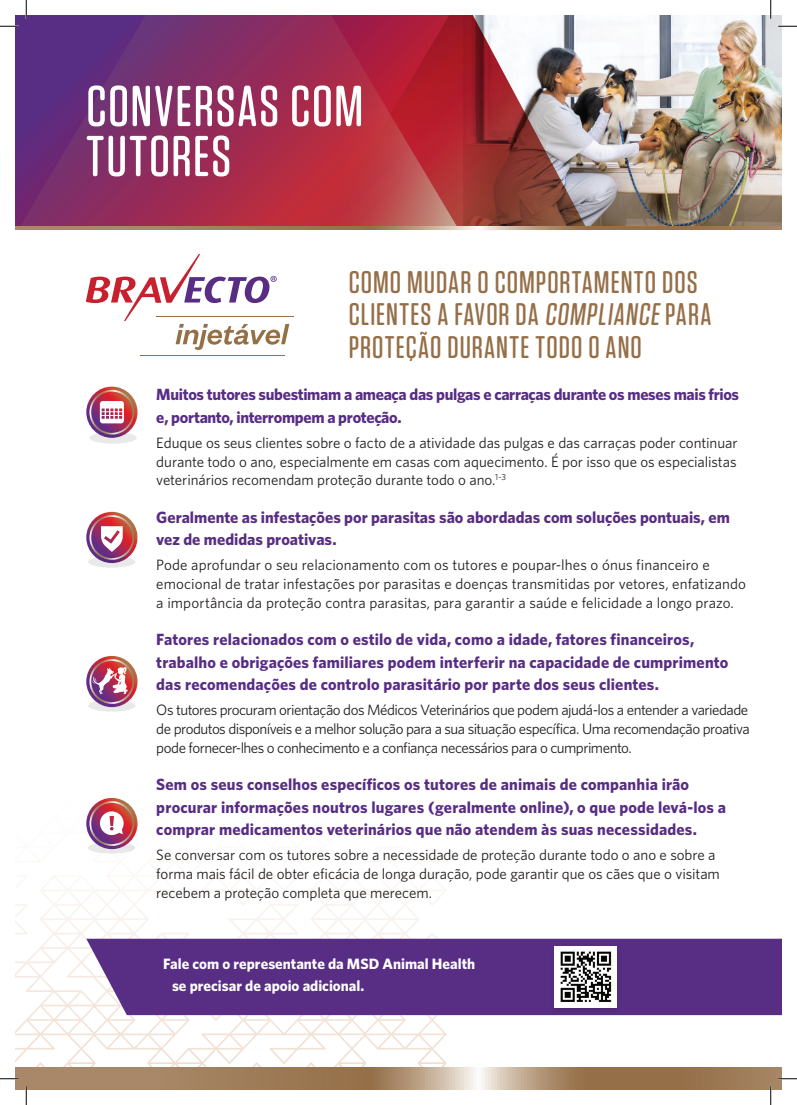
<style>
.page{position:relative;width:797px;height:1105px;background:#fff}
.page>*{position:absolute;margin:0;border:0;box-sizing:border-box;transform-origin:0 0}
.t1{font:500 57.5px/50px "Tungsten Rounded";letter-spacing:.03em;color:#fff}
.t2{font:500 31.25px/32.5px "Tungsten Rounded";letter-spacing:.035em;color:#956f48}
.t3{font:700 16.25px/22.5px "Whitney";letter-spacing:.005em;color:#582d84}
.t4{font:700 16.25px/22.5px "Whitney";letter-spacing:-.02em;color:#582d84}
.t5{font:15px/18.8px "Whitney";color:#231f20;text-align:justify}
.t6{font:700 15px/21.2px "Whitney";color:#fff}
</style>
<div class="page">
<img style="left:586px;top:15px;width:196px;height:211px">
<img style="left:15px;top:15px;width:571px;height:211px">
<svg style="left:19px;top:15px;width:438px;height:211px;background:#942d57"></svg>
<svg style="left:15px;top:226px;width:767px;height:4px;background:#a88968"></svg>
<svg style="left:15px;top:1067px;width:767px;height:23px;background:#a88968"></svg>
<div style="left:86px;top:939px;width:696px;height:76px;background:#582d84"></div>
<svg style="left:86px;top:387px;width:51px;height:51px"></svg>
<svg style="left:89px;top:390px;width:45px;height:45px"></svg>
<svg style="left:89px;top:432px;width:48px;height:12px"></svg>
<svg style="left:86px;top:512px;width:51px;height:46px"></svg>
<svg style="left:88px;top:556px;width:47px;height:11px"></svg>
<svg style="left:88px;top:700px;width:47px;height:12px"></svg>
<svg style="left:86px;top:656px;width:51px;height:51px"></svg>
<svg style="left:89px;top:659px;width:45px;height:45px"></svg>
<svg style="left:86px;top:797px;width:52px;height:57px"></svg>
<div style="left:549px;top:943px;width:72px;height:71px;background:#552c7f"></div>
<svg style="left:554px;top:946px;width:63px;height:62px"></svg>
<img style="left:559px;top:950px;width:52px;height:53px">
<svg style="left:86px;top:254px;width:203px;height:96px"></svg>
<hr style="left:141px;top:355px;width:144px;height:1px;background:#947047">
<hr style="left:156px;top:316px;width:137px;height:1px;background:#947047">
<svg style="left:0;top:25px;width:19px;height:2px"></svg>
<svg style="left:778px;top:25px;width:19px;height:2px"></svg>
<svg style="left:0;top:1078px;width:19px;height:1px"></svg>
<svg style="left:778px;top:1078px;width:19px;height:1px"></svg>
<svg style="left:25px;top:0;width:2px;height:19px"></svg>
<svg style="left:25px;top:1086px;width:2px;height:19px"></svg>
<svg style="left:770px;top:0;width:1px;height:19px"></svg>
<svg style="left:770px;top:1086px;width:1px;height:19px"></svg>
<h1 class="t1" style="left:86px;top:82px;width:278px">CONVERSAS COM<br>TUTORES</h1>
<h2 class="t2" style="left:349px;top:266px;width:364px">COMO MUDAR O COMPORTAMENTO DOS<br>CLIENTES A FAVOR DA COMPLIANCE PARA<br>PROTEÇÃO DURANTE TODO O ANO</h2>
<p class="t4" style="left:156px;top:383px;width:584px">Muitos tutores subestimam a ameaça das pulgas e carraças durante os meses mais frios e, portanto, interrompem a proteção.</p>
<p class="t5" style="left:156px;top:433px;width:583px">Eduque os seus clientes sobre o facto de a atividade das pulgas e das carraças poder continuar durante todo o ano, especialmente em casas com aquecimento. É por isso que os especialistas veterinários recomendam proteção durante todo o ano.<sup>1-3</sup></p>
<p class="t3" style="left:156px;top:506px;width:575px">Geralmente as infestações por parasitas são abordadas com soluções pontuais, em vez de medidas proativas.</p>
<p class="t5" style="left:156px;top:555px;width:591px;text-align:left">Pode aprofundar o seu relacionamento com os tutores e poupar-lhes o ónus financeiro e emocional de tratar infestações por parasitas e doenças transmitidas por vetores, enfatizando a importância da proteção contra parasitas, para garantir a saúde e felicidade a longo prazo.</p>
<p class="t3" style="left:156px;top:628px;width:573px">Fatores relacionados com o estilo de vida, como a idade, fatores financeiros, trabalho e obrigações familiares podem interferir na capacidade de cumprimento das recomendações de controlo parasitário por parte dos seus clientes.</p>
<p class="t5" style="left:156px;top:700px;width:595px">Os tutores procuram orientação dos Médicos Veterinários que podem ajudá-los a entender a variedade de produtos disponíveis e a melhor solução para a sua situação específica. Uma recomendação proativa pode fornecer-lhes o conhecimento e a confiança necessários para o cumprimento.</p>
<p class="t3" style="left:156px;top:773px;width:571px">Sem os seus conselhos específicos os tutores de animais de companhia irão procurar informações noutros lugares (geralmente online), o que pode levá-los a comprar medicamentos veterinários que não atendem às suas necessidades.</p>
<p class="t5" style="left:156px;top:845px;width:565px;text-align:left">Se conversar com os tutores sobre a necessidade de proteção durante todo o ano e sobre a forma mais fácil de obter eficácia de longa duração, pode garantir que os cães que o visitam recebem a proteção completa que merecem.</p>
<p class="t6" style="left:172px;top:953px;width:305px;text-indent:-9px">Fale com o representante da MSD Animal Health se precisar de apoio adicional.</p>
</div>
